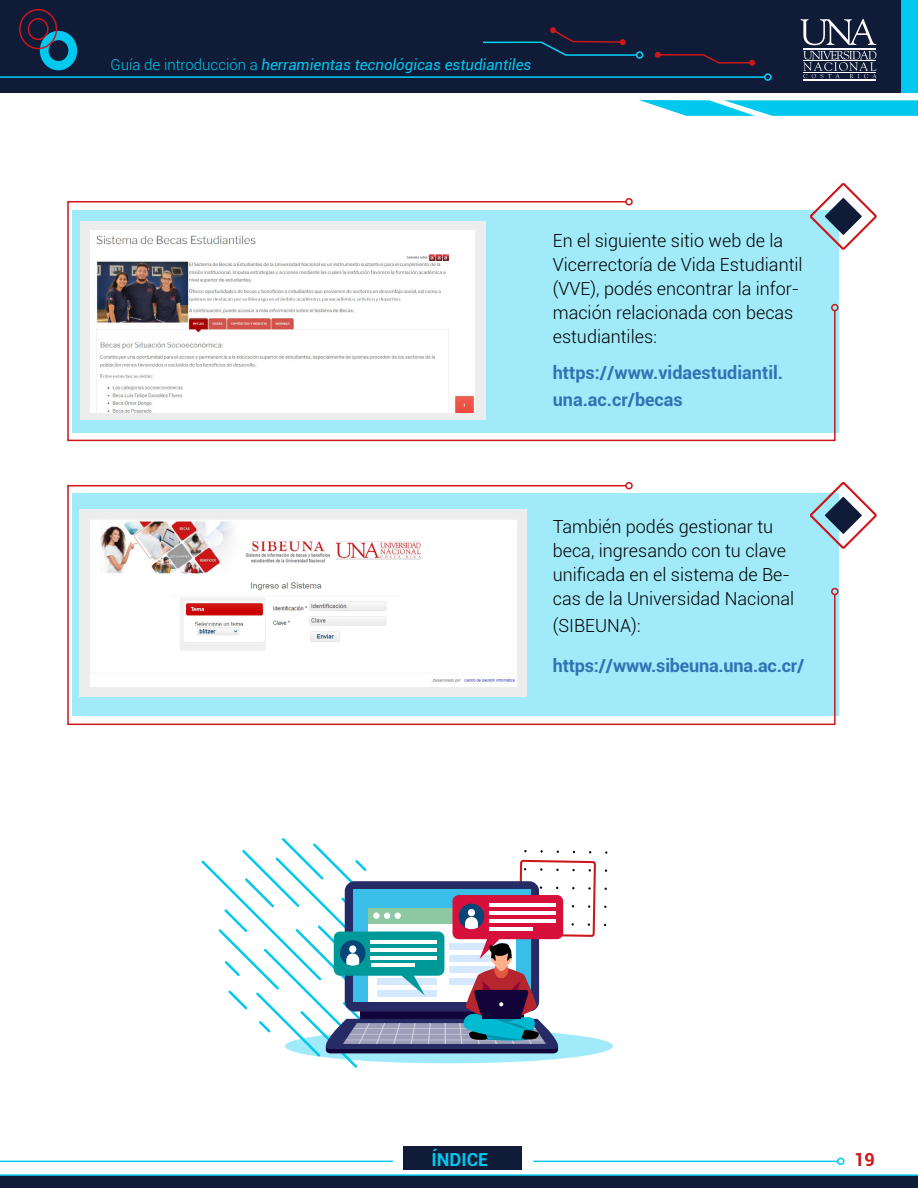
<style>
.page{position:relative;width:918px;height:1188px;background:#fff}
.page>*{position:absolute;margin:0;border:0;box-sizing:border-box;transform-origin:0 0}
.t1{font:300 18px/24px "Roboto";color:#000}
.t2{font:700 18px/27px "Roboto";color:#2e74b5}
.t3{font:700 18px "Roboto";color:#01c8ef}
.t4{font:700 18px "Roboto";color:#cd171a}
.t5{font:italic 15px "Roboto";color:#01c8ef}
.s1{font-weight:300;font-style:normal}
</style>
<div class="page">
<div style="left:0;top:0;width:918px;height:93px;background:#101b37"></div>
<hr style="left:0;top:76px;width:765px;height:2px;background:#00d3fb">
<div style="left:764px;top:73px;width:8px;height:8px;border:2px solid #00d3fb;border-radius:50%"></div>
<svg style="left:803px;top:51px;width:74px;height:27px"></svg>
<hr style="left:803px;top:48px;width:73px;height:1px;background:#fff">
<hr style="left:803px;top:80px;width:73px;height:1px;background:#fff">
<hr style="left:803px;top:72px;width:73px;height:1px;background:#fff">
<hr style="left:803px;top:61px;width:73px;height:1px;background:#fff">
<svg style="left:800px;top:19px;width:76px;height:26px"></svg>
<div style="left:636px;top:51px;width:7px;height:8px;border:2px solid #00d3fb;border-radius:50%"></div>
<svg style="left:655px;top:52px;width:100px;height:14px"></svg>
<svg style="left:483px;top:27px;width:155px;height:30px"></svg>
<svg style="left:19px;top:8px;width:58px;height:62px"></svg>
<div style="left:902px;top:0;width:16px;height:93px;background:#01c8ef"></div>
<svg style="left:0;top:1174px;width:918px;height:14px;background:#14334f"></svg>
<hr style="left:533px;top:1161px;width:305px;height:1px;background:#01c8ef">
<div style="left:837px;top:1158px;width:8px;height:7px;border:2px solid #01c8ef;border-radius:50%"></div>
<hr style="left:0;top:1161px;width:393px;height:1px;background:#01c8ef">
<div style="left:403px;top:1146px;width:118px;height:24px;background:#101b37"></div>
<svg style="left:639px;top:100px;width:279px;height:16px;background:#2bd1f1"></svg>
<svg style="left:67px;top:201px;width:769px;height:241px;background:#b3e7f3"></svg>
<div style="left:625px;top:198px;width:8px;height:8px;border:2px solid #cd171a;border-radius:50%"></div>
<div style="left:831px;top:304px;width:8px;height:7px;border:2px solid #cd171a;border-radius:50%"></div>
<svg style="left:67px;top:484px;width:769px;height:242px;background:#b3e7f3"></svg>
<div style="left:625px;top:482px;width:8px;height:7px;border:2px solid #cd171a;border-radius:50%"></div>
<div style="left:831px;top:588px;width:8px;height:7px;border:2px solid #cd171a;border-radius:50%"></div>
<img style="left:90px;top:520px;width:426px;height:166px">
<svg style="left:808px;top:183px;width:69px;height:69px"></svg>
<svg style="left:825px;top:198px;width:37px;height:37px"></svg>
<svg style="left:808px;top:482px;width:69px;height:69px"></svg>
<svg style="left:825px;top:497px;width:37px;height:37px"></svg>
<svg style="left:199px;top:626px;width:398px;height:442px"></svg>
<img style="left:90px;top:230px;width:385px;height:183px">
<p class="t5" style="left:111px;top:54px;width:422px"><span class="s1">Guía de introducción a</span> herramientas tecnológicas estudiantiles</p>
<p class="t1" style="left:553px;top:229px;width:251px">En el siguiente sitio web de la<br>Vicerrectoría de Vida Estudiantil (VVE), podés encontrar la infor&shy;mación relacionada con becas estudiantiles:</p>
<p class="t2" style="left:553px;top:358px;width:232px">https://www.vidaestudiantil. una.ac.cr/becas</p>
<p class="t1" style="left:553px;top:514px;width:243px">También podés gestionar tu beca, ingresando con tu clave unificada en el sistema de Be&shy;cas de la Universidad Nacional</p>
<p class="t1" style="left:553px;top:613px;width:89px">(SIBEUNA):</p>
<p class="t2" style="left:553px;top:651px;width:253px">https://www.sibeuna.una.ac.cr/</p>
<p class="t3" style="left:432px;top:1147px;width:58px">ÍNDICE</p>
<p class="t4" style="left:854px;top:1146px;width:22px">19</p>
</div>
